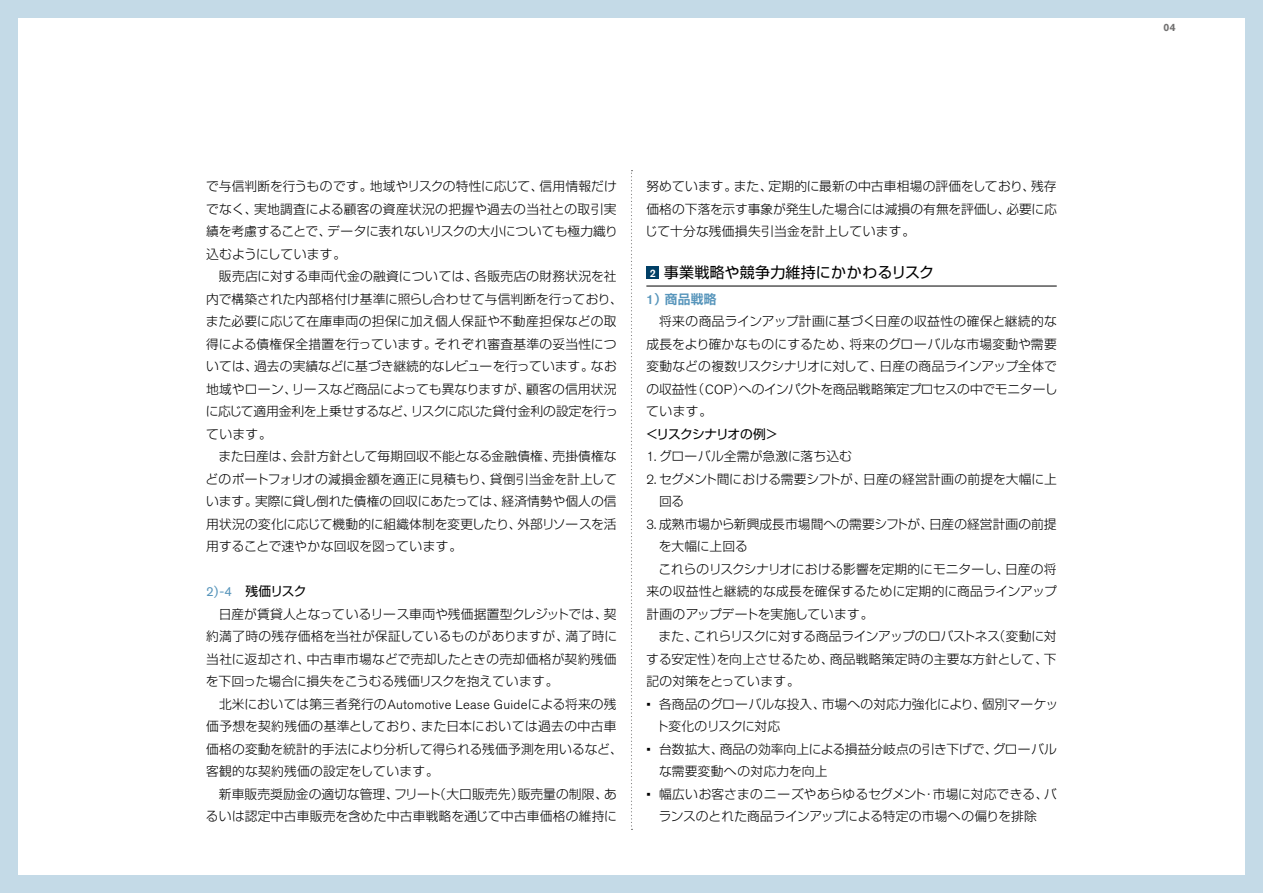
<style>
.page{position:relative;width:1263px;height:893px;background:#fff}
.page>*{position:absolute;margin:0;border:0;box-sizing:border-box;transform-origin:0 0}
.t1{font:15px "Shin Go Pr 5";letter-spacing:.02em;color:#000}
.t2{font:300 12.75px/22.5px "Shin Go Pr 5";letter-spacing:.005em;color:#000}
.t3{font:300 12.75px "Shin Go Pr 5";letter-spacing:.03em;color:#000}
.t4{font:300 12.75px "Shin Go Pr 5";letter-spacing:-.02em;color:#000}
.t5{font:300 12.75px "Shin Go Pr 5";letter-spacing:.025em;color:#000}
.t6{font:12.75px "Shin Go Pr 5";letter-spacing:-.055em;color:#000}
.t7{font:700 12.75px "Shin Go Pr 5 De";color:#5795bb}
.t8{font:700 10.5px "Nissan AG";color:#727171}
.s1{font-family:"Nissan AG";font-size:13.2px;color:#5795bb}
.s2{font-family:"Nissan AG";font-size:13.2px}
.s3{font-family:"Nissan AG";font-weight:500;font-size:10.8px;color:#fff}
.s4{font-family:"Nissan AG";font-weight:500;font-size:13.2px}
</style>
<div class="page">
<svg style="left:631px;top:170px;width:1px;height:660px"></svg>
<div style="left:0;top:0;width:17px;height:893px;background:#c4dae7"></div>
<div style="left:1246px;top:0;width:17px;height:893px;background:#c4dae7"></div>
<div style="left:0;top:0;width:1263px;height:17px;background:#c4dae7"></div>
<div style="left:0;top:876px;width:1263px;height:17px;background:#c4dae7"></div>
<hr style="left:646px;top:286px;width:411px;height:1px;background:#000">
<div style="left:646px;top:266px;width:13px;height:13px;background:#003f66"></div>
<p class="t2" style="left:206px;top:174px;width:413px;text-align:justify">で与信判断を行うものです。地域やリスクの特性に応じて、信用情報だけでなく、実地調査による顧客の資産状況の把握や過去の当社との取引実績を考慮することで、データに表れないリスクの大小についても極力織り込むようにしています。</p>
<p class="t2" style="left:206px;top:264px;width:419px;text-indent:13px">販売店に対する車両代金の融資については、各販売店の財務状況を社内で構築された内部格付け基準に照らし合わせて与信判断を行っており、また必要に応じて在庫車両の担保に加え個人保証や不動産担保などの取得による債権保全措置を行っています。それぞれ審査基準の妥当性については、過去の実績などに基づき継続的なレビューを行っています。なお地域やローン、リースなど商品によっても異なりますが、顧客の信用状況に応じて適用金利を上乗せするなど、リスクに応じた貸付金利の設定を行っています。</p>
<p class="t2" style="left:206px;top:444px;width:413px;text-align:justify;text-indent:13px">また日産は、会計方針として毎期回収不能となる金融債権、売掛債権などのポートフォリオの減損金額を適正に見積もり、貸倒引当金を計上しています。実際に貸し倒れた債権の回収にあたっては、経済情勢や個人の信用状況の変化に応じて機動的に組織体制を変更したり、外部リソースを活用することで速やかな回収を図っています。</p>
<p class="t6" style="left:206px;top:581px;width:102px"><span class="s1">2)-4</span>　残価リスク</p>
<p class="t2" style="left:219px;top:601px;width:399px">日産が賃貸人となっているリース車両や残価据置型クレジットでは、契</p>
<p class="t5" style="left:206px;top:626px;width:412px">約満了時の残存価格を当社が保証しているものがありますが、満了時に</p>
<p class="t3" style="left:206px;top:648px;width:412px">当社に返却され、中古車市場などで売却したときの売却価格が契約残価</p>
<p class="t2" style="left:206px;top:669px;width:354px">を下回った場合に損失をこうむる残価リスクを抱えています。</p>
<p class="t2" style="left:219px;top:691px;width:399px">北米においては第三者発行の<span class="s2">Automotive Lease Guide</span>による将来の残</p>
<p class="t3" style="left:206px;top:716px;width:412px">価予想を契約残価の基準としており、また日本においては過去の中古車</p>
<p class="t2" style="left:206px;top:736px;width:418px">価格の変動を統計的手法により分析して得られる残価予測を用いるなど、</p>
<p class="t2" style="left:206px;top:759px;width:234px">客観的な契約残価の設定をしています。</p>
<p class="t2" style="left:219px;top:781px;width:399px">新車販売奨励金の適切な管理、フリート（大口販売先）販売量の制限、あ</p>
<p class="t2" style="left:206px;top:804px;width:413px">るいは認定中古車販売を含めた中古車戦略を通じて中古車価格の維持に</p>
<p class="t2" style="left:645px;top:174px;width:413px;text-align:justify">努めています。また、定期的に最新の中古車相場の評価をしており、残存価格の下落を示す事象が発生した場合には減損の有無を評価し、必要に応じて十分な残価損失引当金を計上しています。</p>
<p class="t1" style="left:650px;top:260px;width:286px"><span class="s3">2</span> 事業戦略や競争力維持にかかわるリスク</p>
<p class="t7" style="left:646px;top:288px;width:72px"><span class="s4">1</span>）商品戦略</p>
<p class="t2" style="left:646px;top:309px;width:413px;text-align:justify;text-indent:13px">将来の商品ラインアップ計画に基づく日産の収益性の確保と継続的な成長をより確かなものにするため、将来のグローバルな市場変動や需要変動などの複数リスクシナリオに対して、日産の商品ラインアップ全体での収益性（<span class="s2">COP</span>）へのインパクトを商品戦略策定プロセスの中でモニターしています。</p>
<p class="t6" style="left:646px;top:423px;width:134px">＜リスクシナリオの例＞</p>
<p class="t2" style="left:646px;top:444px;width:207px"><span class="s2">1.</span> グローバル全需が急激に落ち込む</p>
<p class="t2" style="left:659px;top:466px;width:399px;text-indent:-13px"><span class="s2">2.</span> セグメント間における需要シフトが、日産の経営計画の前提を大幅に上回る</p>
<p class="t2" style="left:646px;top:511px;width:412px"><span class="s2">3.</span> 成熟市場から新興成長市場間への需要シフトが、日産の経営計画の前提</p>
<p class="t2" style="left:659px;top:534px;width:90px">を大幅に上回る</p>
<p class="t2" style="left:658px;top:556px;width:400px">これらのリスクシナリオにおける影響を定期的にモニターし、日産の将</p>
<p class="t2" style="left:646px;top:579px;width:412px">来の収益性と継続的な成長を確保するために定期的に商品ラインアップ</p>
<p class="t2" style="left:646px;top:601px;width:229px">計画のアップデートを実施しています。</p>
<p class="t4" style="left:659px;top:626px;width:400px">また、これらリスクに対する商品ラインアップのロバストネス（変動に対</p>
<p class="t2" style="left:646px;top:646px;width:412px">する安定性）を向上させるため、商品戦略策定時の主要な方針として、下</p>
<p class="t2" style="left:646px;top:669px;width:155px">記の対策をとっています。</p>
<p class="t2" style="left:656px;top:691px;width:403px;text-indent:-10px"><span class="s2">•</span> 各商品のグローバルな投入、市場への対応力強化により、個別マーケット変化のリスクに対応</p>
<p class="t2" style="left:659px;top:736px;width:399px;text-indent:-13px"><span class="s2">•</span> 台数拡大、商品の効率向上による損益分岐点の引き下げで、グローバルな需要変動への対応力を向上</p>
<p class="t2" style="left:659px;top:781px;width:400px;text-indent:-12px"><span class="s2">•</span> 幅広いお客さまのニーズやあらゆるセグメント・市場に対応できる、バランスのとれた商品ラインアップによる特定の市場への偏りを排除</p>
<p class="t8" style="left:1164px;top:21px;width:13px">04</p>
</div>
